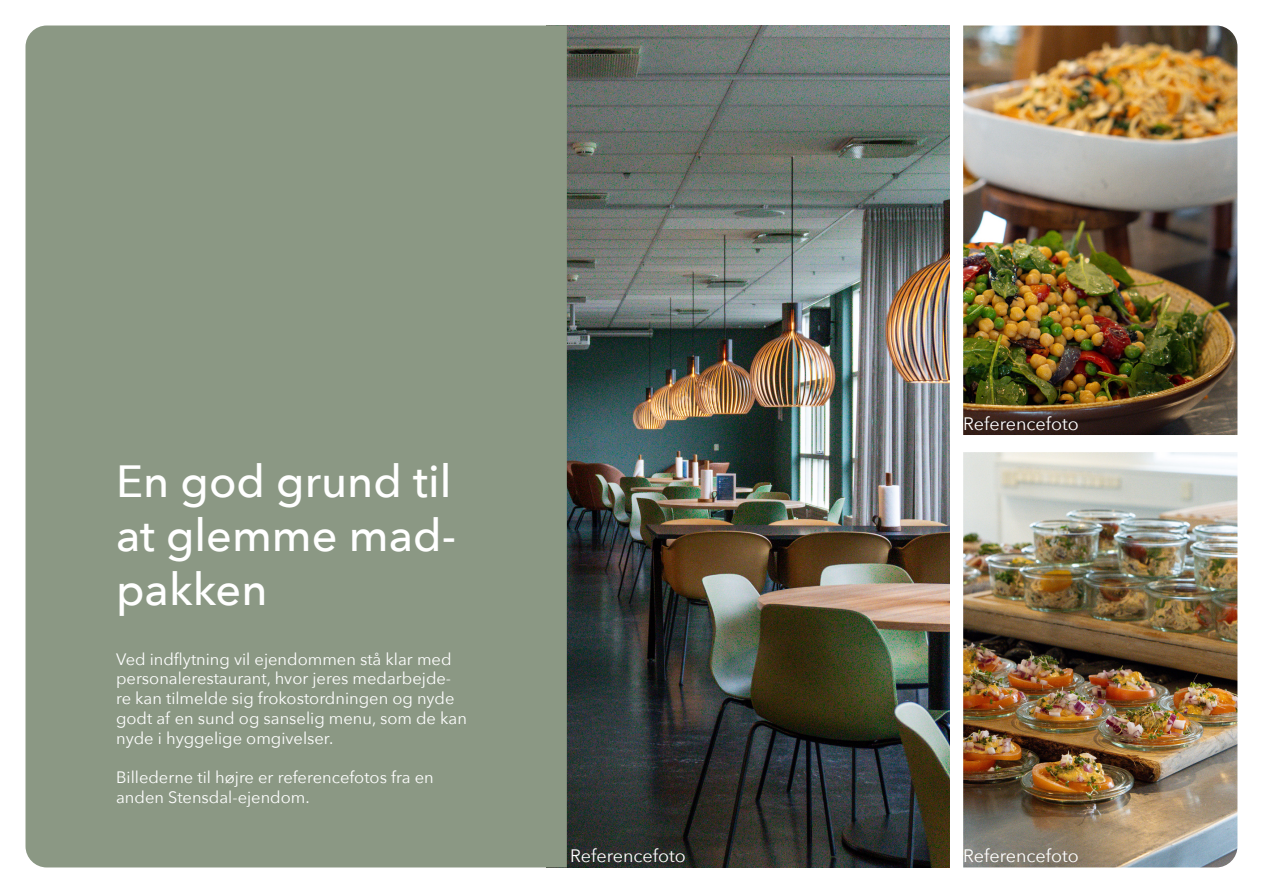
<style>
.page{position:relative;width:1263px;height:893px;background:#fff}
.page>*{position:absolute;margin:0;border:0;box-sizing:border-box;transform-origin:0 0}
.t1{font:500 45px/54px "Avenir Next";color:#fff;text-align:justify}
.t2{font:18px "Avenir Next";color:#fff}
.t3{font:16.5px/19.8px "Avenir Next";color:#fff}
</style>
<div class="page">
<img style="left:963px;top:452px;width:274px;height:415px">
<img style="left:567px;top:26px;width:382px;height:841px">
<div style="left:26px;top:26px;width:541px;height:841px;background:#8b9884"></div>
<img style="left:963px;top:26px;width:274px;height:409px">
<p class="t1" style="left:116px;top:453px;width:342px">En god grund til at glemme mad&shy;pakken</p>
<p class="t3" style="left:116px;top:648px;width:352px">Ved indflytning vil ejendommen stå klar med personalerestaurant, hvor jeres medarbejde&shy;re kan tilmelde sig frokostordningen og nyde godt af en sund og sanselig menu, som de kan nyde i hyggelige omgivelser.</p>
<p class="t3" style="left:116px;top:767px;width:319px">Billederne til højre er referencefotos fra en anden Stensdal-ejendom.</p>
<p class="t2" style="left:963px;top:408px;width:117px">Referencefoto</p>
<p class="t2" style="left:570px;top:841px;width:117px">Referencefoto</p>
<p class="t2" style="left:963px;top:841px;width:117px">Referencefoto</p>
</div>
